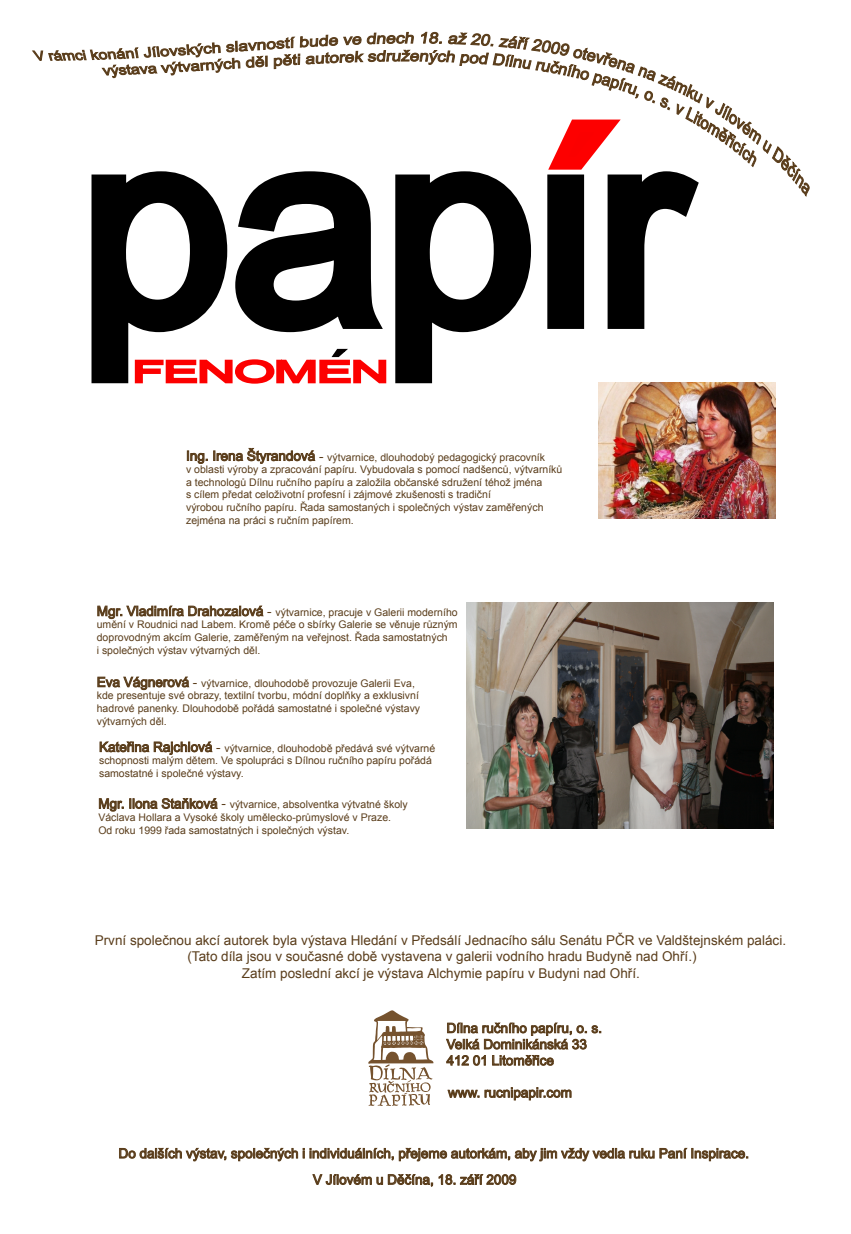
<style>
.page{position:relative;width:851px;height:1234px;background:#fff}
.page>*{position:absolute;margin:0;border:0;box-sizing:border-box;transform-origin:0 0}
.t1{font:273px "Arial";color:#000}
.t2{font:28.72px "Arial";letter-spacing:-.03em;color:#fd0000;scale:1.85 1}
.t3{font:13.5px/16.2px "Arial";color:#5a3d1b}
.t4{font:10.5px/12.6px "Arial";color:#5a3d1b}
.s1{color:#fb0000}
.s2{font-size:43.5px;color:#050000}
.s3{font-size:13.5px}
</style>
<div class="page">
<svg style="left:32px;top:31px;width:777px;height:166px"></svg>
<img style="left:467px;top:602px;width:306px;height:226px">
<img style="left:598px;top:382px;width:177px;height:136px">
<svg style="left:368px;top:1010px;width:66px;height:95px"></svg>
<h1 class="t1" style="left:80px;top:48px;width:608px">papir<span class="s1">´</span></h1>
<h2 class="t2" style="left:132px;top:353px;width:140px">FENOMEN<span class="s2">´</span></h2>
<p class="t4" style="left:186px;top:450px;width:378px"><span class="s3">Ing. Irena Štyrandová -</span> výtvarnice, dlouhodobý pedagogický pracovník<br>v oblasti výroby a zpracování papíru. Vybudovala s pomocí nadšenců, výtvarníků a technologů Dílnu ručního papíru a založila občanské sdružení téhož jména<br>s cílem předat celoživotní profesní i zájmové zkušenosti s tradiční<br>výrobou ručního papíru. Řada samostaných i společných výstav zaměřených zejména na práci s ručním papírem.</p>
<p class="t4" style="left:97px;top:605px;width:362px"><span class="s3">Mgr. Vladimíra Drahozalová -</span> výtvarnice, pracuje v Galerii moderního umění v Roudnici nad Labem. Kromě péče o sbírky Galerie se věnuje různým doprovodným akcím Galerie, zaměřeným na veřejnost. Řada samostatných<br>i společných výstav výtvarných děl.</p>
<p class="t4" style="left:97px;top:676px;width:325px"><span class="s3">Eva Vágnerová -</span> výtvarnice, dlouhodobě provozuje Galerii Eva, kde presentuje své obrazy, textilní tvorbu, módní doplňky a exklusivní hadrové panenky. Dlouhodobě pořádá samostatné i společné výstavy výtvarných děl.</p>
<p class="t4" style="left:99px;top:741px;width:337px"><span class="s3">Kateřina Rajchlová -</span> výtvarnice, dlouhodobě předává své výtvarné schopnosti malým dětem. Ve spolupráci s Dílnou ručního papíru pořádá samostatné i společné výstavy.</p>
<p class="t4" style="left:98px;top:798px;width:311px"><span class="s3">Mgr. Ilona Staňková -</span> výtvarnice, absolventka výtvatné školy<br>Václava Hollara a Vysoké školy umělecko-průmyslové v Praze.<br>Od roku 1999 řada samostatných i společných výstav.</p>
<p class="t3" style="left:95px;top:932px;width:692px;text-align:center">První společnou akcí autorek byla výstava Hledání v Předsálí Jednacího sálu Senátu PČR ve Valdštejnském paláci. (Tato díla jsou v současné době vystavena v galerii vodního hradu Budyně nad Ohří.)<br>Zatím poslední akcí je výstava Alchymie papíru v Budyni nad Ohří.</p>
<p class="t3" style="left:446px;top:1019px;width:157px">Dílna ručního papíru, o. s.<br>Velká Dominikánská 33<br>412 01 Litoměřice</p>
<p class="t3" style="left:448px;top:1084px;width:125px">www. rucnipapir.com</p>
<p class="t3" style="left:313px;top:1140px;width:437px;line-height:26.2px;text-indent:-194px">Do dalších výstav, společných i individuálních, přejeme autorkám, aby jim vždy vedla ruku Paní Inspirace.<br>V Jílovém u Děčína, 18. září 2009</p>
</div>
